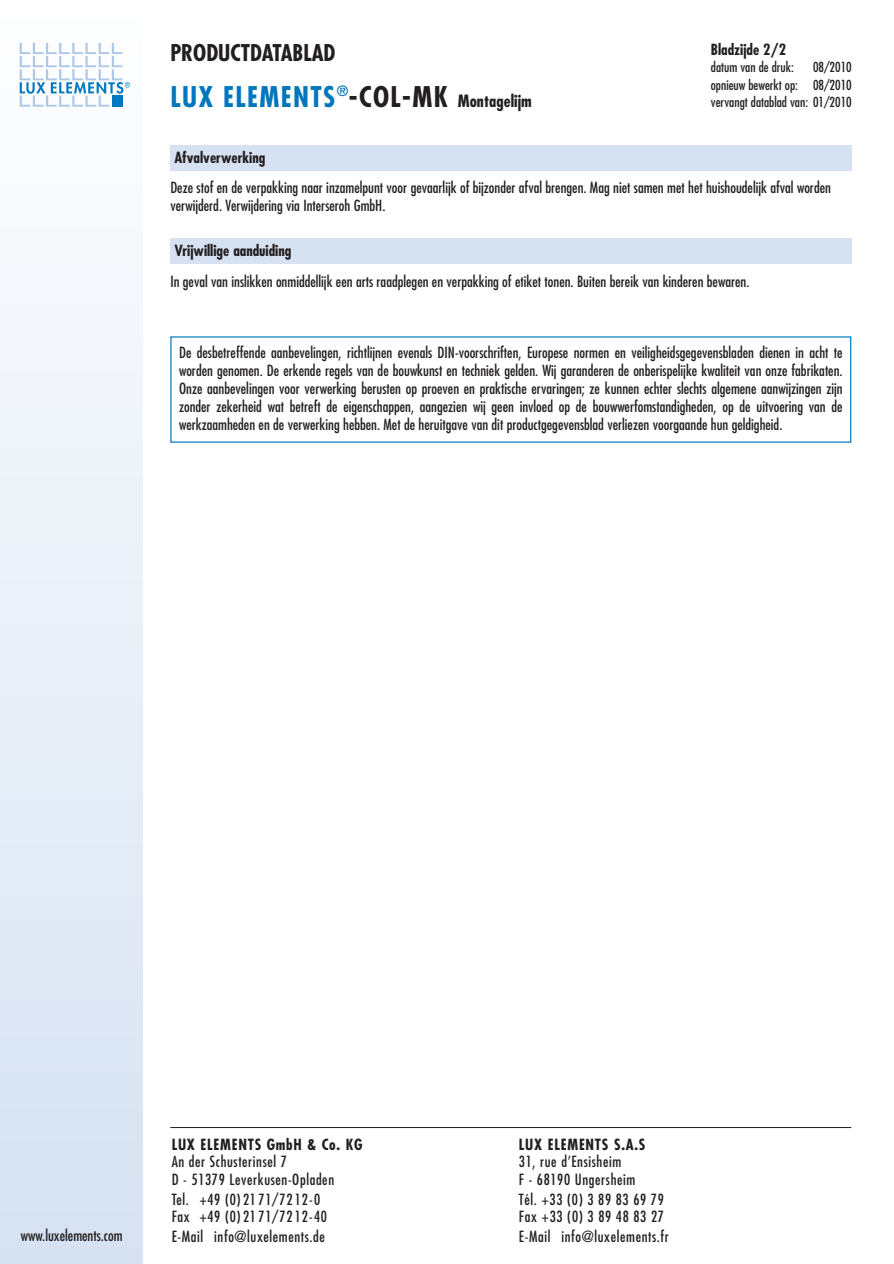
<style>
.page{position:relative;width:894px;height:1264px;background:#fff}
.page>*{position:absolute;margin:0;border:0;box-sizing:border-box;transform-origin:0 0}
.t1{font:700 condensed 27.75px "Futura";letter-spacing:.05em;color:#0077bc}
.t2{font:700 condensed 22.5px "Futura";color:#231f20}
.t3{font:condensed 15px/18px "Futura";color:#231f20}
.t4{font:condensed 15px/17.5px "Futura";letter-spacing:.04em;color:#231f20}
.t5{font:700 condensed 15px "Futura";color:#231f20}
.t6{font:700 condensed 15px "Futura";letter-spacing:.05em;color:#231f20}
.t7{font:condensed 13.5px/17.4px "Futura";color:#231f20;text-align:justify}
.s1{color:#231f20}
.s2{font-size:16.5px;color:#231f20}
</style>
<div class="page">
<div style="left:170px;top:238px;width:680px;height:26px;background:#d6e2f2"></div>
<div style="left:170px;top:145px;width:680px;height:25px;background:#d6e2f2"></div>
<div style="left:0;top:0;width:143px;height:1263px;background:linear-gradient(to bottom,#fefefe,#d6e2f2)"></div>
<svg style="left:20px;top:43px;width:110px;height:64px"></svg>
<hr style="left:170px;top:1127px;width:680px;height:1px;background:#231f20">
<h2 class="t2" style="left:170px;top:43px;width:167px">PRODUCTDATABLAD</h2>
<h1 class="t1" style="left:170px;top:84px;width:363px">LUX ELEMENTS<sup>®</sup><span class="s1">-COL-MK</span> <span class="s2">Montagelijm</span></h1>
<p class="t5" style="left:710px;top:43px;width:77px">Bladzijde 2/2</p>
<p class="t7" style="left:710px;top:60px;width:84px">datum van de druk:</p>
<p class="t7" style="left:710px;top:60px;width:142px;text-indent:102px">08/2010 opnieuw bewerkt op: 08/2010 vervangt datablad van: 01/2010</p>
<p class="t5" style="left:174px;top:150px;width:92px">Afvalverwerking</p>
<p class="t3" style="left:170px;top:180px;width:661px">Deze stof en de verpakking naar inzamelpunt voor gevaarlijk of bijzonder afval brengen. Mag niet samen met het huishoudelijk afval worden verwijderd. Verwijdering via Interseroh GmbH.</p>
<p class="t5" style="left:174px;top:244px;width:118px">Vrijwillige aanduiding</p>
<p class="t3" style="left:170px;top:273px;width:580px">In geval van inslikken onmiddellijk een arts raadplegen en verpakking of etiket tonen. Buiten bereik van kinderen bewaren.</p>
<p class="t3" style="left:179px;top:344px;width:664px;text-align:justify">De desbetreffende aanbevelingen, richtlijnen evenals DIN-voorschriften, Europese normen en veiligheidsgegevensbladen dienen in acht te worden genomen. De erkende regels van de bouwkunst en techniek gelden. Wij garanderen de onberispelijke kwaliteit van onze fabrikaten.<br>Onze aanbevelingen voor verwerking berusten op proeven en praktische ervaringen; ze kunnen echter slechts algemene aanwijzingen zijn zonder zekerheid wat betreft de eigenschappen, aangezien wij geen invloed op de bouwwerfomstandigheden, op de uitvoering van de werkzaamheden en de verwerking hebben. Met de heruitgave van dit productgegevensblad verliezen voorgaande hun geldigheid.</p>
<p class="t3" style="left:21px;top:1227px;width:103px">www.luxelements.com</p>
<p class="t6" style="left:172px;top:1137px;width:192px">LUX ELEMENTS GmbH &amp; Co. KG</p>
<p class="t4" style="left:172px;top:1154px;width:164px">An der Schusterinsel 7<br>D - 51379 Leverkusen-Opladen</p>
<p class="t4" style="left:172px;top:1191px;width:157px">Tel. +49 (0) 21 71/72 12-0<br>Fax +49 (0) 21 71/72 12-40</p>
<p class="t4" style="left:172px;top:1228px;width:155px">E-Mail info@luxelements.de</p>
<p class="t6" style="left:518px;top:1137px;width:128px">LUX ELEMENTS S.A.S</p>
<p class="t4" style="left:518px;top:1154px;width:118px">31, rue d’Ensisheim<br>F - 68190 Ungersheim</p>
<p class="t4" style="left:518px;top:1191px;width:146px">Tél. +33 (0) 3 89 83 69 79<br>Fax +33 (0) 3 89 48 83 27</p>
<p class="t4" style="left:518px;top:1228px;width:151px">E-Mail info@luxelements.fr</p>
</div>
